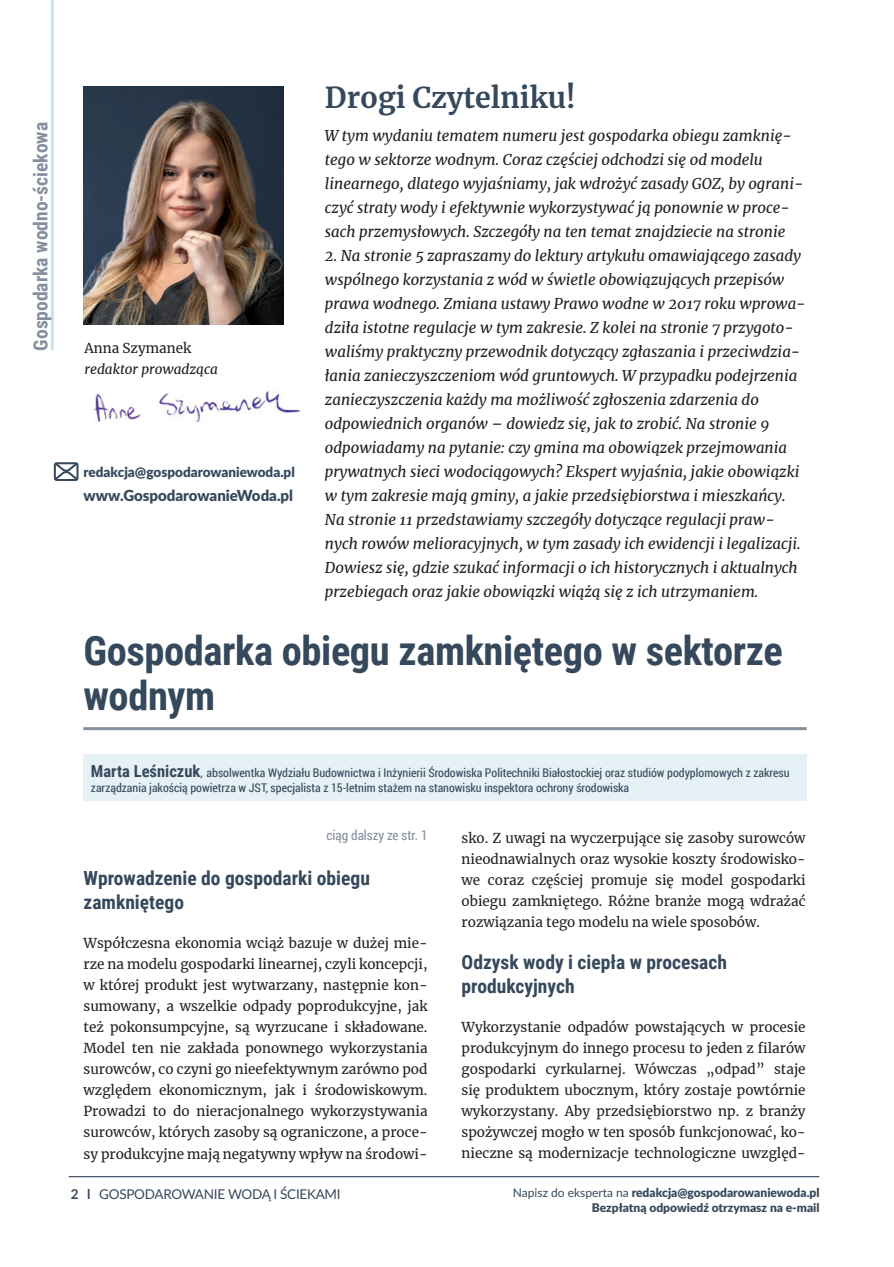
<style>
.page{position:relative;width:894px;height:1267px;background:#fff}
.page>*{position:absolute;margin:0;border:0;box-sizing:border-box;transform-origin:0 0}
.t1{font:700 40.5px/45px "Roboto Condensed";letter-spacing:-.01em;color:#36495c}
.t2{font:700 28.5px "Merriweather";color:#36495c}
.t3{font:700 19.5px/23.4px "Roboto Condensed";color:#36495c}
.t4{font:700 19.5px "Roboto Condensed";color:#858f9e}
.t5{font:900 15.3px "Lato";color:#36495c}
.t6{font:italic 15px/24px "Merriweather";color:#231f20}
.t7{font:900 13.8px "Lato";color:#36495c}
.t8{font:13.5px/21px "Merriweather";color:#231f20;text-align:justify}
.t9{font:13.5px "Lato";letter-spacing:-.02em;color:#36495c}
.t10{font:italic 13.5px "Merriweather";color:#231f20}
.t11{font:13.5px "Roboto Condensed";color:#858f9e}
.t12{font:900 12.3px "Lato";color:#36495c}
.t13{font:12px/15px "Roboto Condensed";color:#36495c}
.t14{font:900 12px "Lato";color:#36495c}
.s1{font-weight:700;font-size:16.5px}
.s2{font-weight:700}
.s3{font-weight:400;font-size:12px}
</style>
<div class="page">
<hr style="left:51px;top:0;width:3px;height:350px;background:#c9e2ed">
<hr style="left:69px;top:1175px;width:750px;height:1px;background:#36495c">
<img style="left:84px;top:87px;width:199px;height:237px">
<img style="left:93px;top:390px;width:208px;height:31px">
<svg style="left:54px;top:462px;width:24px;height:19px"></svg>
<div style="left:84px;top:754px;width:722px;height:47px;background:#e5f1f5"></div>
<hr style="left:83px;top:727px;width:723px;height:3px;background:#858f9e">
<h3 class="t4" style="left:27px;top:350px;width:230px;rotate:-90deg">Gospodarka wodno-ściekowa</h3>
<p class="t8" style="left:84px;top:337px;width:108px">Anna Szymanek</p>
<p class="t10" style="left:84px;top:360px;width:135px">redaktor prowadząca</p>
<p class="t7" style="left:84px;top:462px;width:213px">redakcja@gospodarowaniewoda.pl</p>
<p class="t5" style="left:84px;top:484px;width:211px">www.GospodarowanieWoda.pl</p>
<h2 class="t2" style="left:325px;top:78px;width:252px">Drogi Czytelniku!</h2>
<p class="t6" style="left:325px;top:123px;width:480px">W tym wydaniu tematem numeru jest gospodarka obiegu zamknię&shy;tego w sektorze wodnym. Coraz częściej odchodzi się od modelu linearnego, dlatego wyjaśniamy, jak wdrożyć zasady GOZ, by ograni&shy;czyć straty wody i efektywnie wykorzystywać ją ponownie w proce&shy;sach przemysłowych. Szczegóły na ten temat znajdziecie na stronie</p>
<p class="t6" style="left:325px;top:243px;width:482px">2. Na stronie 5 zapraszamy do lektury artykułu omawiającego zasady wspólnego korzystania z wód w świetle obowiązujących przepisów prawa wodnego. Zmiana ustawy Prawo wodne w 2017 roku wprowa&shy;dziła istotne regulacje w tym zakresie. Z kolei na stronie 7 przygoto&shy;waliśmy praktyczny przewodnik dotyczący zgłaszania i przeciwdzia&shy;łania zanieczyszczeniom wód gruntowych. W przypadku podejrzenia zanieczyszczenia każdy ma możliwość zgłoszenia zdarzenia do odpowiednich organów – dowiedz się, jak to zrobić. Na stronie 9 odpowiadamy na pytanie: czy gmina ma obowiązek przejmowania prywatnych sieci wodociągowych? Ekspert wyjaśnia, jakie obowiązki w tym zakresie mają gminy, a jakie przedsiębiorstwa i mieszkańcy.<br>Na stronie 11 przedstawiamy szczegóły dotyczące regulacji praw&shy;nych rowów melioracyjnych, w tym zasady ich ewidencji i legalizacji.<br>Dowiesz się, gdzie szukać informacji o ich historycznych i aktualnych przebiegach oraz jakie obowiązki wiążą się z ich utrzymaniem.</p>
<h1 class="t1" style="left:83px;top:626px;width:701px">Gospodarka obiegu zamkniętego w sektorze wodnym</h1>
<p class="t13" style="left:91px;top:764px;width:700px"><span class="s1">Marta Leśniczuk</span>, absolwentka Wydziału Budownictwa i Inżynierii Środowiska Politechniki Białostockiej oraz studiów podyplomowych z zakresu zarządzania jakością powietrza w JST, specjalista z 15-letnim stażem na stanowisku inspektora ochrony środowiska</p>
<p class="t11" style="left:326px;top:825px;width:103px">ciąg dalszy ze str. 1</p>
<h3 class="t3" style="left:84px;top:865px;width:288px">Wprowadzenie do gospodarki obiegu zamkniętego</h3>
<p class="t8" style="left:84px;top:932px;width:345px">Współczesna ekonomia wciąż bazuje w dużej mie&shy;rze na modelu gospodarki linearnej, czyli koncepcji, w której produkt jest wytwarzany, następnie kon&shy;sumowany, a wszelkie odpady poprodukcyjne, jak też pokonsumpcyjne, są wyrzucane i składowane.<br>Model ten nie zakłada ponownego wykorzystania surowców, co czyni go nieefektywnym zarówno pod względem ekonomicznym, jak i środowiskowym.<br>Prowadzi to do nieracjonalnego wykorzystywania surowców, których zasoby są ograniczone, a proce&shy;sy produkcyjne mają negatywny wpływ na środowi-</p>
<p class="t8" style="left:461px;top:827px;width:345px">sko. Z uwagi na wyczerpujące się zasoby surowców nieodnawialnych oraz wysokie koszty środowisko&shy;we coraz częściej promuje się model gospodarki obiegu zamkniętego. Różne branże mogą wdrażać rozwiązania tego modelu na wiele sposobów.</p>
<h3 class="t3" style="left:461px;top:949px;width:267px">Odzysk wody i ciepła w procesach produkcyjnych</h3>
<p class="t8" style="left:461px;top:1016px;width:345px">Wykorzystanie odpadów powstających w procesie produkcyjnym do innego procesu to jeden z filarów gospodarki cyrkularnej. Wówczas „odpad” staje się produktem ubocznym, który zostaje powtórnie wykorzystany. Aby przedsiębiorstwo np. z branży spożywczej mogło w ten sposób funkcjonować, ko&shy;nieczne są modernizacje technologiczne uwzględ-</p>
<p class="t9" style="left:71px;top:1183px;width:271px"><span class="s2">2 l</span> GOSPODAROWANIE WODĄ I ŚCIEKAMI</p>
<p class="t12" style="left:513px;top:1183px;width:308px"><span class="s3">Napisz do eksperta na</span> redakcja@gospodarowaniewoda.pl</p>
<p class="t14" style="left:592px;top:1198px;width:229px">Bezpłatną odpowiedź otrzymasz na e-mail</p>
</div>
